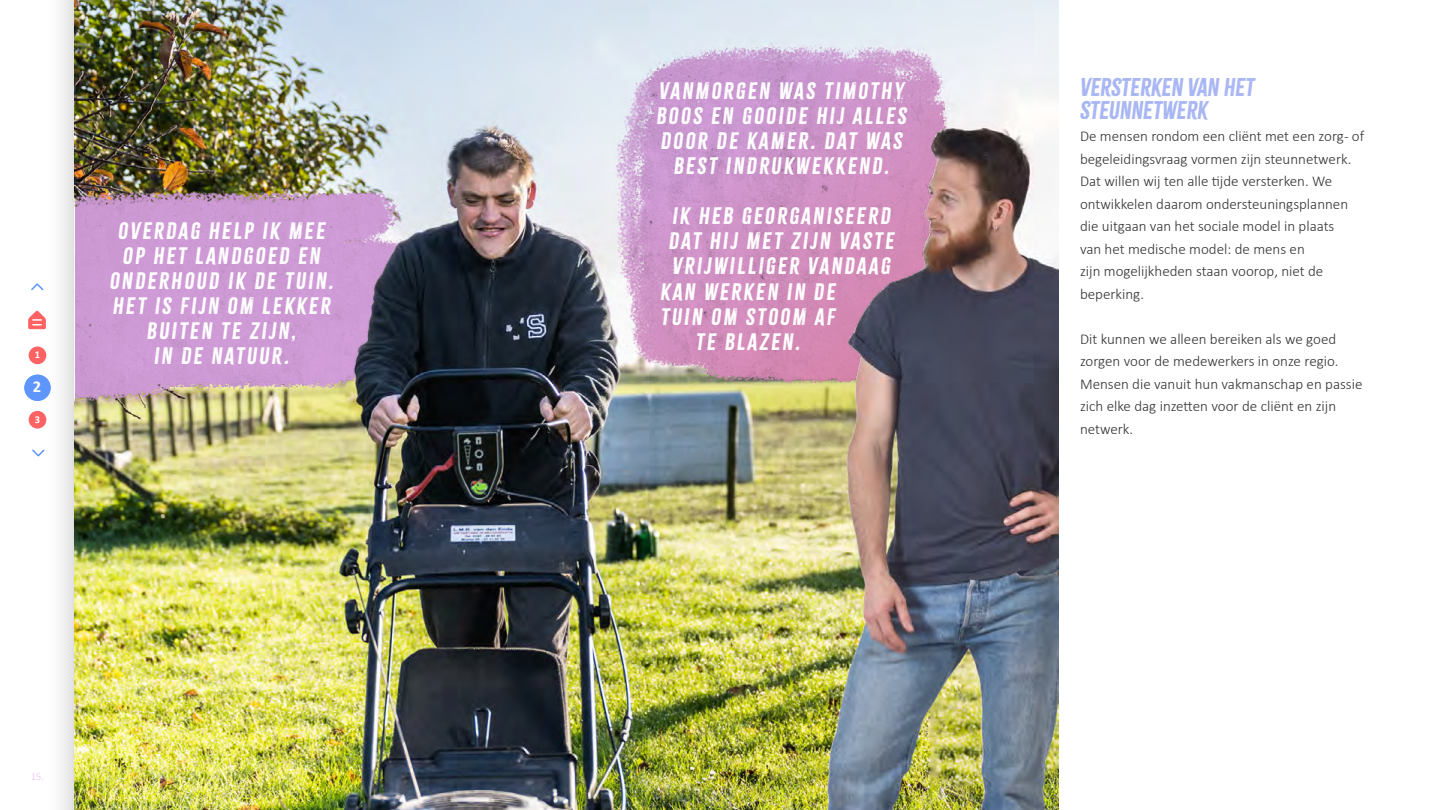
<style>
.page{position:relative;width:1440px;height:810px;background:#fff}
.page>*{position:absolute;margin:0;border:0;box-sizing:border-box;transform-origin:0 0}
.t1{font:italic 22.5px/22.5px "Citrus Gothic";color:#a8b6f3}
.t2{font:italic 20.92px/25.1px "Citrus Gothic";letter-spacing:.11em;color:#fff;text-align:center}
.t3{font:700 16.5px "Calibri";color:#fff}
.t4{font:300 15px/22.5px "Calibri";color:#343232}
.t5{font:300 10.5px "Calibri";color:#f3b6fb}
.t6{font:700 10.5px "Calibri";color:#fff}
</style>
<div class="page">
<div style="left:44px;top:0;width:1396px;height:810px;background:#000;opacity:.19"></div>
<div style="left:75px;top:0;width:1365px;height:810px;background:#fff"></div>
<svg style="left:32px;top:448px;width:14px;height:10px"></svg>
<div style="left:29px;top:347px;width:17px;height:17px;background:#fe6263;border-radius:50%"></div>
<div style="left:29px;top:411px;width:17px;height:18px;background:#fe6263;border-radius:50%"></div>
<img style="left:75px;top:1px;width:983px;height:808px">
<svg style="left:31px;top:282px;width:14px;height:10px"></svg>
<svg style="left:28px;top:311px;width:18px;height:18px"></svg>
<div style="left:24px;top:375px;width:27px;height:26px;background:#5f96fd;border-radius:50%"></div>
<p class="t6" style="left:35px;top:348px;width:7px">1</p>
<p class="t6" style="left:35px;top:380px;width:7px">2</p>
<p class="t6" style="left:35px;top:412px;width:7px">3</p>
<p class="t3" style="left:33px;top:375px;width:10px">2</p>
<p class="t2" style="left:110px;top:218px;width:225px">OVERDAG HELP IK MEE<br>OP HET LANDGOED EN<br>ONDERHOUD IK DE TUIN.<br>HET IS FIJN OM LEKKER<br>BUITEN TE ZIJN,<br>IN DE NATUUR.</p>
<p class="t5" style="left:31px;top:770px;width:15px">15.</p>
<p class="t2" style="left:656px;top:78px;width:252px">VANMORGEN WAS TIMOTHY<br>BOOS EN GOOIDE HIJ ALLES<br>DOOR DE KAMER. DAT WAS<br>BEST INDRUKWEKKEND.</p>
<p class="t2" style="left:672px;top:204px;width:220px">IK HEB GEORGANISEERD</p>
<p class="t2" style="left:669px;top:229px;width:227px">DAT HIJ MET ZIJN VASTE</p>
<p class="t2" style="left:673px;top:254px;width:219px">VRIJWILLIGER VANDAAG</p>
<p class="t2" style="left:661px;top:279px;width:176px">KAN WERKEN IN DE</p>
<p class="t2" style="left:661px;top:304px;width:176px">TUIN OM STOOM AF</p>
<p class="t2" style="left:696px;top:329px;width:106px">TE BLAZEN.</p>
<p class="t1" style="left:1080px;top:77px;width:176px">VERSTERKEN VAN HET<br>STEUNETWERK</p>
<p class="t4" style="left:1080px;top:125px;width:286px">De mensen rondom een cliënt met een zorg- of begeleidingsvraag vormen zijn steunnetwerk.<br>Dat willen wij ten alle tijde versterken. We ontwikkelen daarom ondersteuningsplannen die uitgaan van het sociale model in plaats<br>van het medische model: de mens en<br>zijn mogelijkheden staan voorop, niet de beperking.</p>
<p class="t4" style="left:1080px;top:328px;width:284px">Dit kunnen we alleen bereiken als we goed zorgen voor de medewerkers in onze regio.<br>Mensen die vanuit hun vakmanschap en passie zich elke dag inzetten voor de cliënt en zijn netwerk.</p>
</div>
